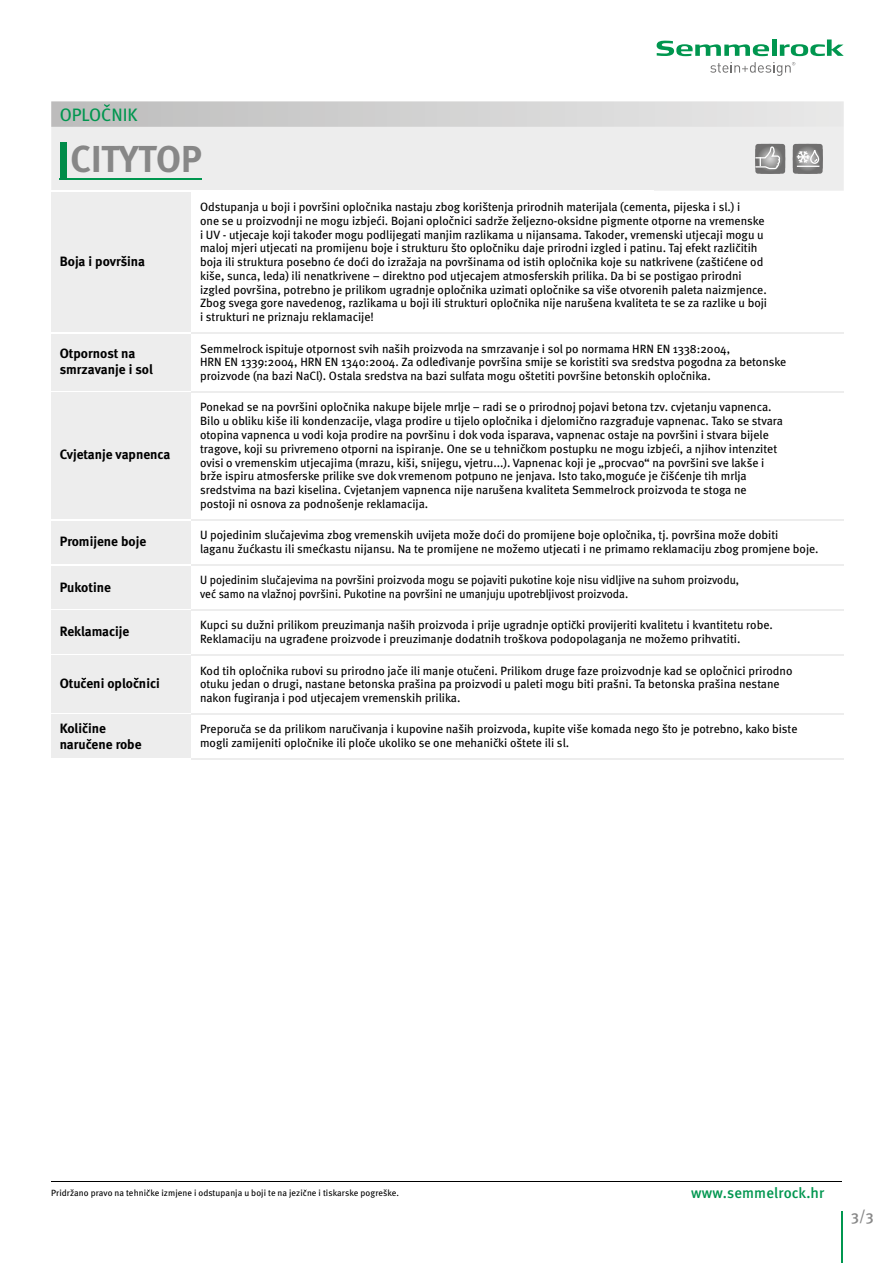
<style>
.page{position:relative;width:893px;height:1263px;background:#fff}
.page>*{position:absolute;margin:0;border:0;box-sizing:border-box;transform-origin:0 0}
.t1{font:700 37.5px "Meta";color:#878787}
.t2{font:18px "Meta";color:#00964f}
.t3{font:500 15px "Meta";letter-spacing:.01em;color:#00964f}
.t4{font:500 15px "Meta";color:#878787}
.t5{font:700 13.5px/15.8px "Meta";color:#000}
.t6{font:12px/13.8px "Meta";color:#000}
.t7{font:12px/13.8px "Meta";color:#000;scale:.95 1}
.t8{font:9px "Meta";letter-spacing:.01em;color:#000}
</style>
<div class="page">
<div style="left:51px;top:127px;width:793px;height:64px;background:#ededed"></div>
<svg style="left:51px;top:101px;width:793px;height:26px;background:#d3d3d3"></svg>
<div style="left:51px;top:192px;width:140px;height:140px;background:#ededed"></div>
<hr style="left:51px;top:1181px;width:791px;height:1px;background:#000">
<hr style="left:841px;top:1211px;width:1px;height:51px;background:#00964f">
<div style="left:51px;top:334px;width:140px;height:57px;background:#ededed"></div>
<hr style="left:191px;top:391px;width:653px;height:2px;background:#ededed">
<div style="left:51px;top:393px;width:140px;height:126px;background:#ededed"></div>
<div style="left:51px;top:520px;width:140px;height:44px;background:#ededed"></div>
<div style="left:51px;top:565px;width:140px;height:44px;background:#ededed"></div>
<hr style="left:191px;top:332px;width:653px;height:2px;background:#ededed">
<hr style="left:191px;top:519px;width:653px;height:1px;background:#ededed">
<hr style="left:191px;top:564px;width:653px;height:1px;background:#ededed">
<hr style="left:191px;top:609px;width:653px;height:1px;background:#ededed">
<div style="left:51px;top:610px;width:140px;height:44px;background:#ededed"></div>
<hr style="left:191px;top:654px;width:653px;height:2px;background:#ededed">
<div style="left:51px;top:656px;width:140px;height:57px;background:#ededed"></div>
<hr style="left:191px;top:713px;width:653px;height:1px;background:#ededed">
<div style="left:51px;top:714px;width:140px;height:44px;background:#ededed"></div>
<hr style="left:191px;top:758px;width:653px;height:2px;background:#ededed">
<svg style="left:81px;top:677px;width:5px;height:3px"></svg>
<svg style="left:134px;top:677px;width:5px;height:3px"></svg>
<svg style="left:657px;top:41px;width:112px;height:15px"></svg>
<hr style="left:772px;top:40px;width:4px;height:16px;background:#00964f">
<svg style="left:780px;top:40px;width:64px;height:16px"></svg>
<svg style="left:710px;top:62px;width:85px;height:14px"></svg>
<hr style="left:60px;top:179px;width:142px;height:1px;background:#00964f">
<div style="left:60px;top:142px;width:6px;height:38px;background:#008c49"></div>
<div style="left:793px;top:144px;width:30px;height:30px;background:#706f6f;border-radius:3px"></div>
<div style="left:795px;top:146px;width:25px;height:25px;background:#777776;border-radius:50%"></div>
<div style="left:796px;top:147px;width:24px;height:24px;background:#7c7b7b;border-radius:50%"></div>
<div style="left:796px;top:147px;width:23px;height:23px;background:#838382;border-radius:50%"></div>
<div style="left:797px;top:148px;width:21px;height:21px;background:#878787;border-radius:50%"></div>
<div style="left:798px;top:149px;width:20px;height:20px;background:#8c8c8b;border-radius:50%"></div>
<svg style="left:796px;top:150px;width:24px;height:17px"></svg>
<div style="left:755px;top:144px;width:30px;height:30px;background:#706f6f;border-radius:3px"></div>
<div style="left:758px;top:146px;width:25px;height:25px;background:#777776;border-radius:50%"></div>
<div style="left:758px;top:147px;width:24px;height:24px;background:#7c7b7b;border-radius:50%"></div>
<svg style="left:754px;top:146px;width:27px;height:24px"></svg>
<h2 class="t2" style="left:60px;top:104px;width:80px">OPLOCNIK</h2>
<h1 class="t1" style="left:70px;top:136px;width:133px">CITYTOP</h1>
<p class="t5" style="left:60px;top:253px;width:87px">Boja i površina</p>
<p class="t5" style="left:60px;top:345px;width:95px">Otpornost na smrzavanje i sol</p>
<p class="t5" style="left:60px;top:446px;width:112px">Cvjetanje vapnenca</p>
<p class="t6" style="left:200px;top:200px;width:569px">Odstupanja u boji i površini oplocnika nastaju zbog korištenja prirodnih materijala (cementa, pijeska i sl.) i<br>one se u proizvodnji ne mogu izbjeci. Bojani oplocnici sadrže željezno-oksidne pigmente otporne na vremenske i UV - utjecaje koji takoder mogu podlijegati manjim razlikama u nijansama. Takoder, vremenski utjecaji mogu u maloj mjeri utjecati na promijenu boje i strukturu što oplocniku daje prirodni izgled i patinu. Taj efekt razlicitih boja ili struktura posebno ce doci do izražaja na površinama od istih oplocnika koje su natkrivene (zašticene od kiše, sunca, leda) ili nenatkrivene – direktno pod utjecajem atmosferskih prilika. Da bi se postigao prirodni izgled površina, potrebno je prilikom ugradnje oplocnika uzimati oplocnike sa više otvorenih paleta naizmjence.<br>Zbog svega gore navedenog, razlikama u boji ili strukturi oplocnika nije narušena kvaliteta te se za razlike u boji i strukturi ne priznaju reklamacije!</p>
<p class="t6" style="left:200px;top:341px;width:588px">Semmelrock ispituje otpornost svih naših proizvoda na smrzavanje i sol po normama HRN EN 1338:2004,<br>HRN EN 1339:2004, HRN EN 1340:2004. Za odledivanje površina smije se koristiti sva sredstva pogodna za betonske proizvode (na bazi NaCl). Ostala sredstva na bazi sulfata mogu oštetiti površine betonskih oplocnika.</p>
<p class="t6" style="left:200px;top:400px;width:584px">Ponekad se na površini oplocnika nakupe bijele mrlje – radi se o prirodnoj pojavi betona tzv. cvjetanju vapnenca.<br>Bilo u obliku kiše ili kondenzacije, vlaga prodire u tijelo oplocnika i djelomicno razgraduje vapnenac. Tako se stvara otopina vapnenca u vodi koja prodire na površinu i dok voda isparava, vapnenac ostaje na površini i stvara bijele tragove, koji su privremeno otporni na ispiranje. One se u tehnickom postupku ne mogu izbjeci, a njihov intenzitet ovisi o vremenskim utjecajima (mrazu, kiši, snijegu, vjetru...). Vapnenac koji je „procvao“ na površini sve lakše i brže ispiru atmosferske prilike sve dok vremenom potpuno ne jenjava. Isto tako,moguce je cišcenje tih mrlja sredstvima na bazi kiselina. Cvjetanjem vapnenca nije narušena kvaliteta Semmelrock proizvoda te stoga ne postoji ni osnova za podnošenje reklamacija.</p>
<p class="t6" style="left:200px;top:528px;width:620px">U pojedinim slucajevima zbog vremenskih uvijeta može doci do promijene boje oplocnika, tj. površina može dobiti<br>laganu žuckastu ili smeckastu nijansu. Na te promijene ne možemo utjecati i ne primamo reklamaciju zbog promjene boje.</p>
<p class="t5" style="left:60px;top:533px;width:88px">Promijene boje</p>
<p class="t5" style="left:60px;top:579px;width:53px">Pukotine</p>
<p class="t7" style="left:200px;top:573px;width:569px">U pojedinim slu ajevima na površini proizvoda mogu se pojaviti pukotine koje nisu vidljive na suhom proizvodu, vec samo na vlažnoj površini. Pukotine na površini ne umanjuju upotrebljivost proizvoda.</p>
<p class="t7" style="left:276px;top:573px;width:7px">c</p>
<p class="t6" style="left:200px;top:618px;width:574px">Kupci su dužni prilikom preuzimanja naših proizvoda i prije ugradnje opticki provijeriti kvalitetu i kvantitetu robe.<br>Reklamaciju na ugradene proizvode i preuzimanje dodatnih troškova podopolaganja ne možemo prihvatiti.</p>
<p class="t5" style="left:60px;top:623px;width:71px">Reklamacije</p>
<p class="t5" style="left:60px;top:675px;width:101px">Otuceni oplocnici</p>
<p class="t5" style="left:60px;top:720px;width:83px">Kolicine narucene robe</p>
<p class="t6" style="left:200px;top:663px;width:594px">Kod tih oplocnika rubovi su prirodno jace ili manje otuceni. Prilikom druge faze proizvodnje kad se oplocnici prirodno otuku jedan o drugi, nastane betonska prašina pa proizvodi u paleti mogu biti prašni. Ta betonska prašina nestane nakon fugiranja i pod utjecajem vremenskih prilika.</p>
<p class="t6" style="left:200px;top:722px;width:599px">Preporuca se da prilikom narucivanja i kupovine naših proizvoda, kupite više komada nego što je potrebno, kako biste mogli zamijeniti oplocnike ili ploce ukoliko se one mehanicki oštete ili sl.</p>
<p class="t8" style="left:51px;top:1188px;width:349px">Pridržano pravo na tehnicke izmjene i odstupanja u boji te na jezicne i tiskarske pogreške.</p>
<p class="t3" style="left:691px;top:1184px;width:135px">www.semmelrock.hr</p>
<p class="t4" style="left:851px;top:1207px;width:24px">3/3</p>
</div>
